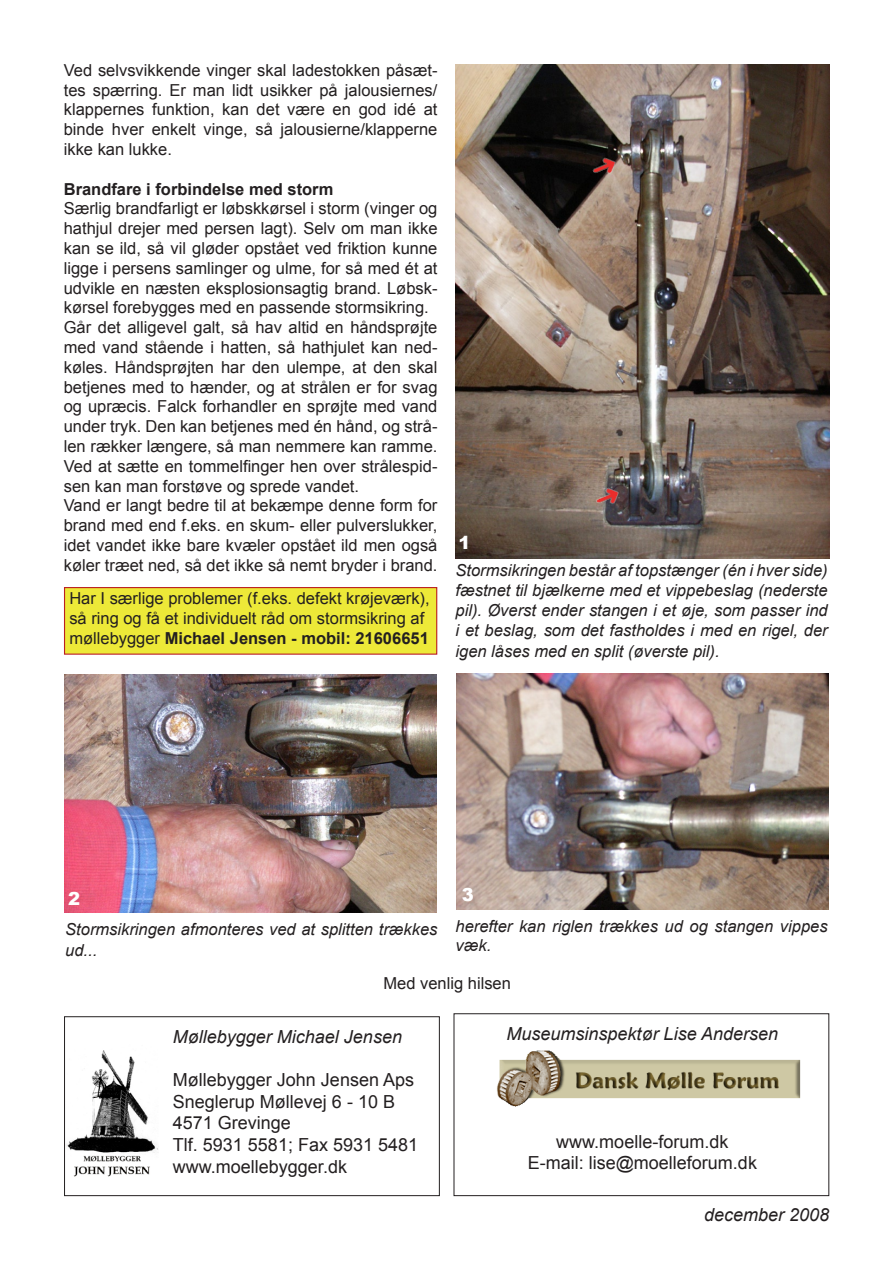
<style>
.page{position:relative;width:893px;height:1263px;background:#fff}
.page>*{position:absolute;margin:0;border:0;box-sizing:border-box;transform-origin:0 0}
.t1{font:18px "Arial";color:#231f20}
.t2{font:italic 18px "Arial";color:#231f20}
.t3{font:900 18px "Arial";color:#fff}
.t4{font:16.5px/19.8px "Arial";color:#231f20;text-align:justify}
.t5{font:italic 16.5px/19.8px "Arial";color:#231f20}
.t6{font:700 16.5px "Arial";color:#231f20}
.s1{font-weight:700}
</style>
<div class="page">
<img style="left:66px;top:1050px;width:92px;height:127px">
<img style="left:497px;top:1050px;width:304px;height:57px">
<div style="left:64px;top:1016px;width:376px;height:180px;border:1px solid #231f20"></div>
<div style="left:454px;top:1013px;width:375px;height:183px;border:1px solid #231f20"></div>
<img style="left:455px;top:64px;width:374px;height:495px">
<img style="left:580px;top:472px;width:49px;height:47px">
<img style="left:577px;top:142px;width:49px;height:47px">
<img style="left:65px;top:674px;width:372px;height:238px">
<img style="left:456px;top:674px;width:372px;height:235px">
<div style="left:65px;top:588px;width:372px;height:66px;background:#ede938"></div>
<div style="left:64px;top:587px;width:373px;height:68px;border:1px solid #bb1f23"></div>
<p class="t4" style="left:64px;top:60px;width:375px">Ved selvsvikkende vinger skal ladestokken påsæt&shy;tes spærring. Er man lidt usikker på jalousiernes/ klappernes funktion, kan det være en god idé at binde hver enkelt vinge, så jalousierne/klapperne ikke kan lukke.</p>
<p class="t6" style="left:64px;top:178px;width:271px">Brandfare i forbindelse med storm</p>
<p class="t4" style="left:64px;top:199px;width:375px">Særlig brandfarligt er løbskkørsel i storm (vinger og hathjul drejer med persen lagt). Selv om man ikke kan se ild, så vil gløder opstået ved friktion kunne ligge i persens samlinger og ulme, for så med ét at udvikle en næsten eksplosionsagtig brand. Løbsk&shy;kørsel forebygges med en passende stormsikring.</p>
<p class="t4" style="left:64px;top:318px;width:375px">Går det alligevel galt, så hav altid en håndsprøjte med vand stående i hatten, så hathjulet kan ned&shy;køles. Håndsprøjten har den ulempe, at den skal betjenes med to hænder, og at strålen er for svag og upræcis. Falck forhandler en sprøjte med vand under tryk. Den kan betjenes med én hånd, og strå&shy;len rækker længere, så man nemmere kan ramme.<br>Ved at sætte en tommelfinger hen over strålespid&shy;sen kan man forstøve og sprede vandet.</p>
<p class="t4" style="left:64px;top:496px;width:375px">Vand er langt bedre til at bekæmpe denne form for brand med end f.eks. en skum- eller pulverslukker, idet vandet ikke bare kvæler opstået ild men også køler træet ned, så det ikke så nemt bryder i brand.</p>
<p class="t4" style="left:69px;top:589px;width:362px;text-align:left">Har I særlige problemer (f.eks. defekt krøjeværk), så ring og få et individuelt råd om stormsikring af møllebygger <span class="s1">Michael Jensen - mobil: 21606651</span></p>
<p class="t3" style="left:458px;top:529px;width:14px">1</p>
<p class="t5" style="left:455px;top:561px;width:374px;text-align:justify">Stormsikringen består af topstænger (én i hver side) fæstnet til bjælkerne med et vippebeslag (nederste pil). Øverst ender stangen i et øje, som passer ind i et beslag, som det fastholdes i med en rigel, der</p>
<p class="t5" style="left:455px;top:642px;width:266px">igen låses med en split (øverste pil).</p>
<p class="t3" style="left:68px;top:885px;width:14px">2</p>
<p class="t3" style="left:462px;top:881px;width:14px">3</p>
<p class="t5" style="left:65px;top:918px;width:374px;line-height:21.6px">Stormsikringen afmonteres ved at splitten trækkes ud...</p>
<p class="t5" style="left:455px;top:916px;width:374px">herefter kan riglen trækkes ud og stangen vippes væk.</p>
<p class="t4" style="left:383px;top:973px;width:129px">Med venlig hilsen</p>
<p class="t2" style="left:173px;top:1025px;width:231px">Møllebygger Michael Jensen</p>
<p class="t1" style="left:173px;top:1068px;width:243px">Møllebygger John Jensen Aps</p>
<p class="t1" style="left:173px;top:1090px;width:224px">Sneglerup Møllevej 6 - 10 B</p>
<p class="t1" style="left:173px;top:1111px;width:120px">4571 Grevinge</p>
<p class="t1" style="left:173px;top:1133px;width:247px">Tlf. 5931 5581; Fax 5931 5481</p>
<p class="t1" style="left:173px;top:1154px;width:176px">www.moellebygger.dk</p>
<p class="t2" style="left:507px;top:1022px;width:273px">Museumsinspektør Lise Andersen</p>
<p class="t1" style="left:556px;top:1130px;width:174px">www.moelle-forum.dk</p>
<p class="t1" style="left:528px;top:1151px;width:231px">E-mail: lise@moelleforum.dk</p>
<p class="t2" style="left:704px;top:1202px;width:127px">december 2008</p>
</div>
